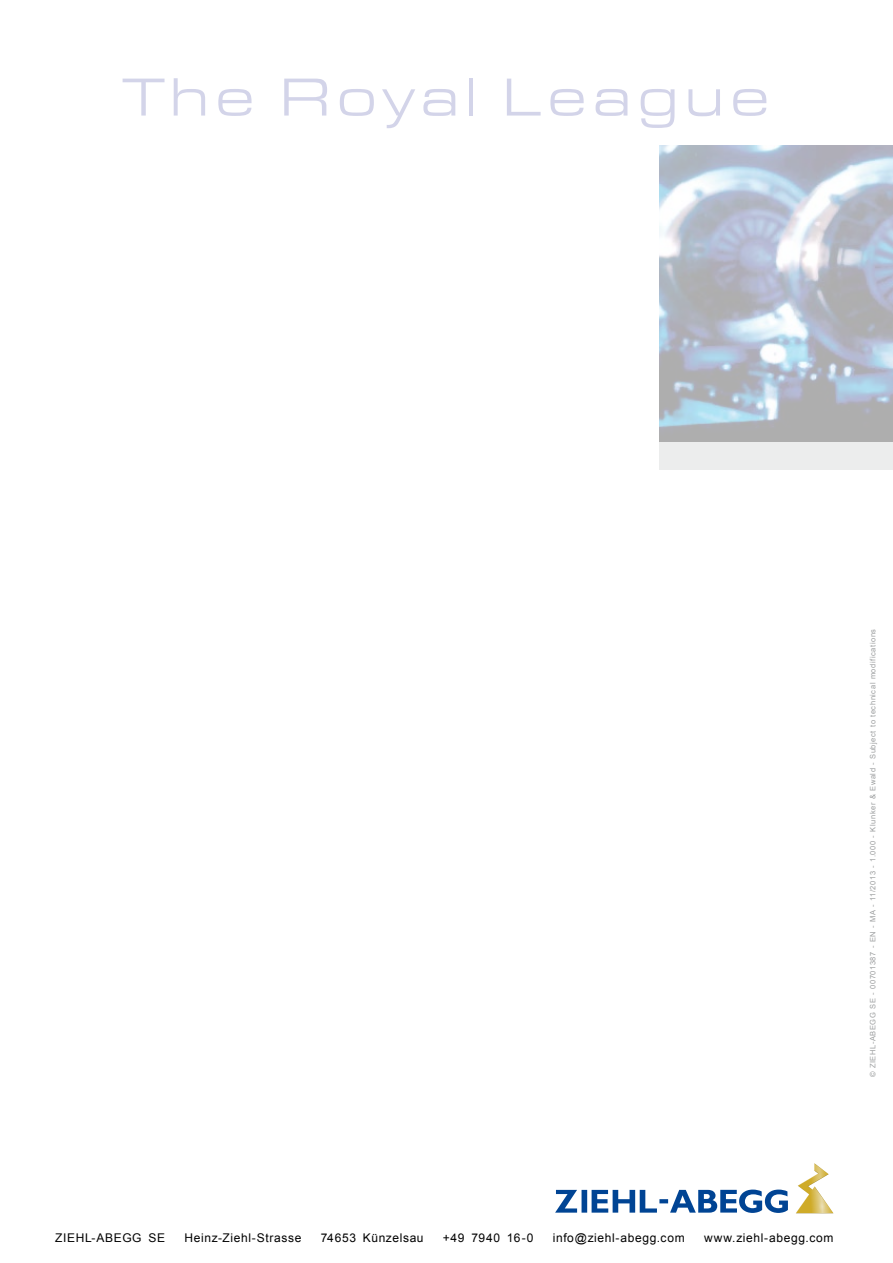
<style>
.page{position:relative;width:893px;height:1263px;background:#fff}
.page>*{position:absolute;margin:0;border:0;box-sizing:border-box;transform-origin:0 0}
.t1{font:51px "Eurostile Extended";letter-spacing:.1em;color:#d3d4e9}
.t2{font:12px "Arial";letter-spacing:.055em;color:#000}
.t3{font:7.5px "Arial";letter-spacing:.075em;color:#9c9e9f}
</style>
<div class="page">
<img style="left:659px;top:145px;width:234px;height:297px">
<svg style="left:555px;top:1189px;width:233px;height:24px"></svg>
<svg style="left:796px;top:1163px;width:37px;height:51px"></svg>
<div style="left:659px;top:442px;width:234px;height:28px;background:#eceded"></div>
<h1 class="t1" style="left:123px;top:58px;width:648px">The Royal League</h1>
<p class="t3" style="left:868px;top:1077px;width:450px;rotate:-90deg">© Ziehl-Abegg SE - 00701387 - EN - MA - 11/2013 - 1.000 - Klunker &amp; Ewald - Subject to technical modifications</p>
<p class="t2" style="left:55px;top:1230px;width:78px">Ziehl-Abegg</p>
<p class="t2" style="left:148px;top:1230px;width:17px">SE</p>
<p class="t2" style="left:184px;top:1230px;width:118px">H einz-Ziehl-Strasse</p>
<p class="t2" style="left:321px;top:1230px;width:104px">74653 Künzelsau</p>
<p class="t2" style="left:443px;top:1230px;width:92px">+49 7940 16-0</p>
<p class="t2" style="left:553px;top:1230px;width:133px">info@ziehl-abegg.com</p>
<p class="t2" style="left:704px;top:1230px;width:131px">www.ziehl-abegg.com</p>
</div>
